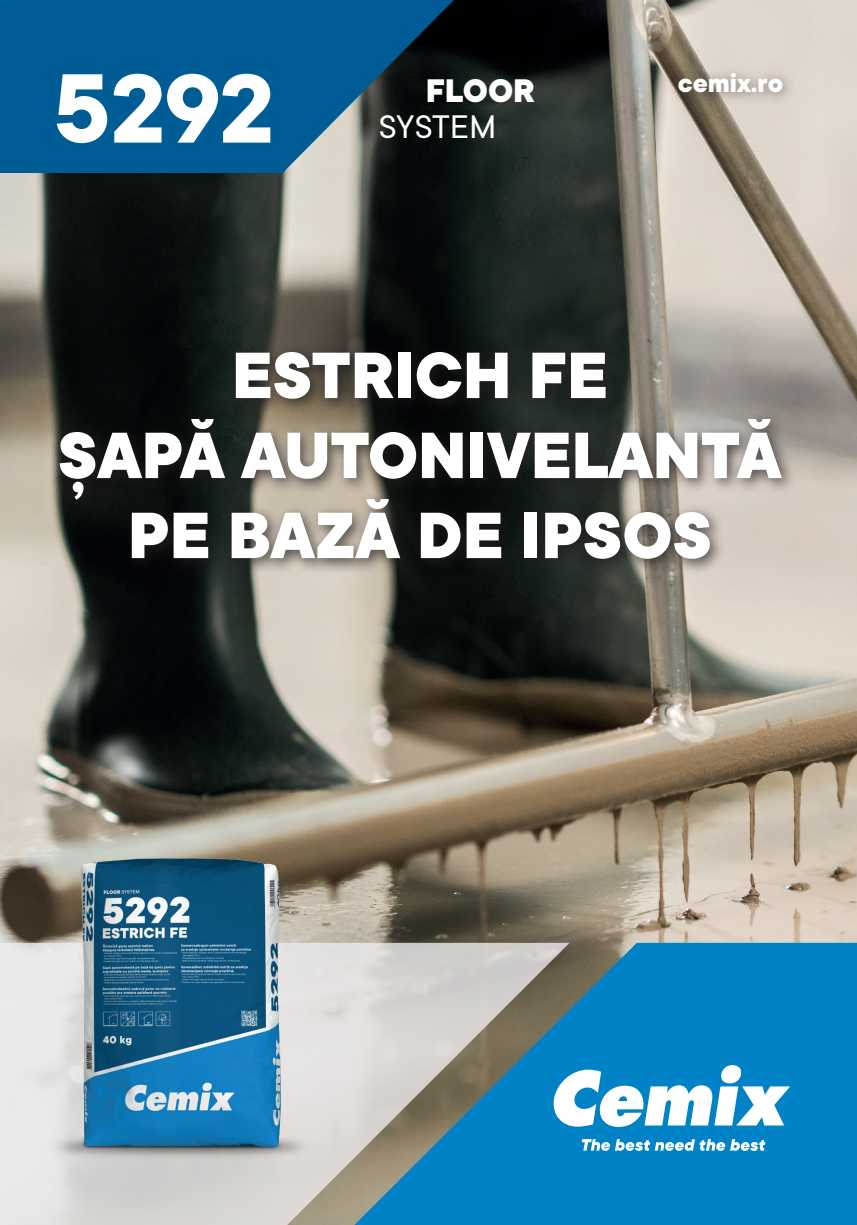
<style>
.page{position:relative;width:857px;height:1225px;background:#fff}
.page>*{position:absolute;margin:0;border:0;box-sizing:border-box;transform-origin:0 0}
.t1{font:700 108.4px "TT Commons";color:#fff}
.t2{font:800 72px/80px "TT Commons";letter-spacing:-.005em;color:#fff;text-align:center}
.t3{font:36px "TT Commons";color:#fff}
.t4{font:800 36px "TT Commons";color:#fff}
.t5{font:800 28.6px "TT Commons";color:#fff}
</style>
<div class="page">
<img style="left:0;top:0;width:856px;height:943px">
<svg style="left:0;top:0;width:453px;height:173px;background:#0b5683"></svg>
<div style="left:569px;top:943px;width:287px;height:282px;background:#0083c6"></div>
<svg style="left:569px;top:1065px;width:220px;height:62px"></svg>
<svg style="left:581px;top:1139px;width:184px;height:11px"></svg>
<svg style="left:0;top:942px;width:569px;height:283px;background:#7da5b4"></svg>
<img style="left:9px;top:760px;width:332px;height:465px">
<div style="left:52px;top:343px;width:745px;height:232px;background:#231f20;opacity:.75"></div>
<div style="left:667px;top:63px;width:129px;height:44px;background:#231f20;opacity:.5"></div>
<h1 class="t1" style="left:53px;top:37px;width:223px">5292</h1>
<p class="t4" style="left:425px;top:66px;width:111px">FLOOR</p>
<p class="t3" style="left:378px;top:104px;width:119px">SYSTEM</p>
<p class="t5" style="left:677px;top:64px;width:107px">CEMIX.RO</p>
<p class="t2" style="left:58px;top:333px;width:715px">ESTRICH FE<br>ȘAPĂ AUTO NIVELANTĂ<br>PE BAZĂ DE IPSOS</p>
</div>
